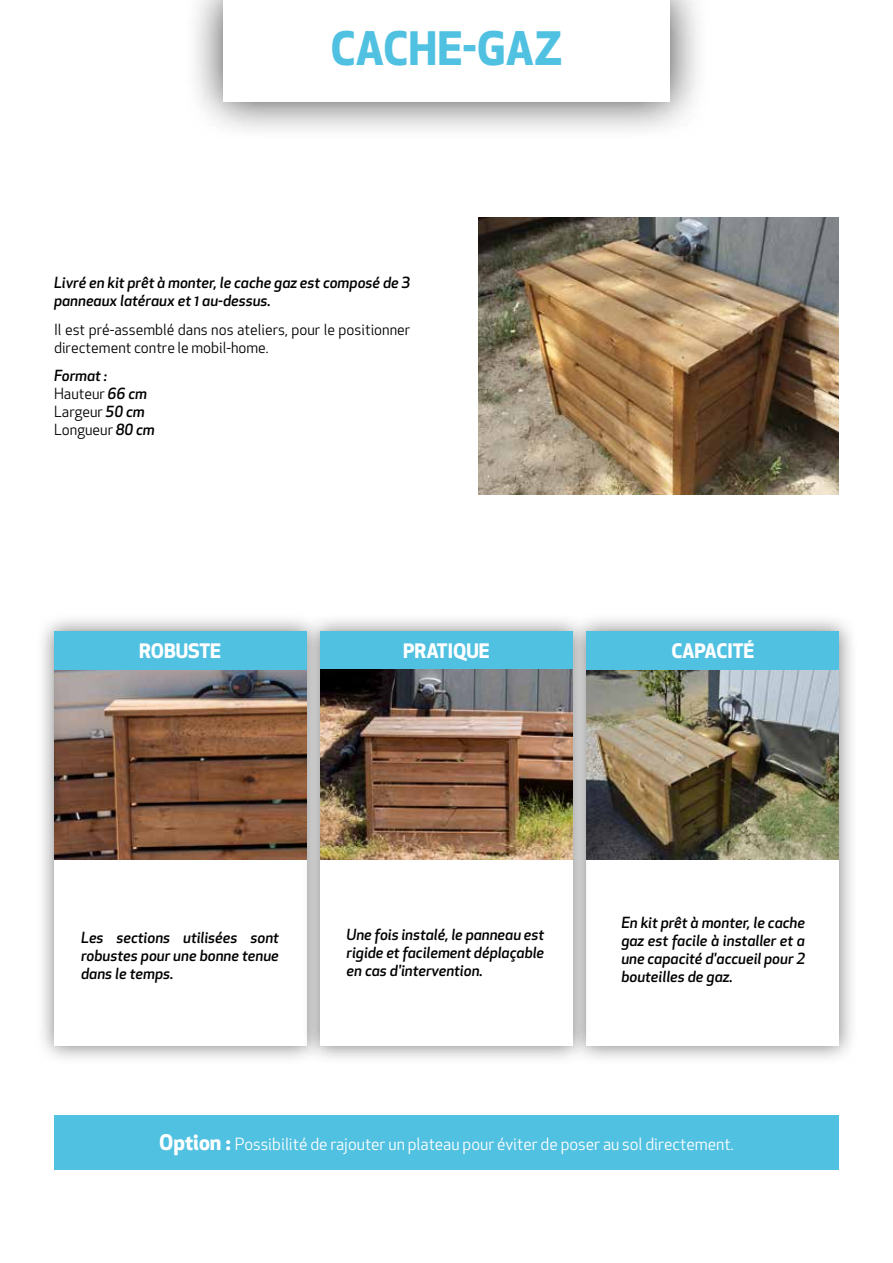
<style>
.page{position:relative;width:893px;height:1263px;background:#fff}
.page>*{position:absolute;margin:0;border:0;box-sizing:border-box;transform-origin:0 0}
.t1{font:700 45px "Apex New";letter-spacing:-.005em;color:#51c1e1}
.t2{font:700 19.5px "Apex New";color:#fff}
.t3{font:16.5px "Apex New";color:#fff}
.t4{font:italic 500 15px/18px "Apex New";color:#000;text-align:justify}
.t5{font:15px/18px "Apex New";color:#000}
.s1{font-weight:500;font-style:italic}
.s2{font-weight:700;font-size:21px}
</style>
<div class="page">
<div style="left:184px;top:0;width:525px;height:141px;background:#000;opacity:.75"></div>
<div style="left:223px;top:0;width:447px;height:102px;background:#fff"></div>
<div style="left:35px;top:613px;width:290px;height:452px;background:#000;opacity:.51"></div>
<div style="left:54px;top:631px;width:252px;height:415px;background:#fff"></div>
<div style="left:568px;top:613px;width:290px;height:452px;background:#000;opacity:.51"></div>
<div style="left:587px;top:631px;width:252px;height:415px;background:#fff"></div>
<div style="left:302px;top:613px;width:289px;height:452px;background:#000;opacity:.51"></div>
<div style="left:320px;top:631px;width:252px;height:415px;background:#fff"></div>
<div style="left:54px;top:1115px;width:785px;height:54px;background:#51c1e1"></div>
<img style="left:478px;top:218px;width:361px;height:276px">
<img style="left:54px;top:670px;width:252px;height:189px">
<img style="left:587px;top:670px;width:252px;height:189px">
<div style="left:54px;top:631px;width:252px;height:39px;background:#51c1e1"></div>
<div style="left:320px;top:631px;width:252px;height:39px;background:#51c1e1"></div>
<div style="left:587px;top:631px;width:252px;height:39px;background:#51c1e1"></div>
<img style="left:320px;top:670px;width:252px;height:189px">
<h1 class="t1" style="left:330px;top:16px;width:233px">CACHE-GAZ</h1>
<p class="t4" style="left:54px;top:274px;width:358px">Livré en kit prêt à monter, le cache gaz est composé de 3 panneaux latéraux et 1 au-dessus.</p>
<p class="t5" style="left:54px;top:320px;width:358px">Il est pré-assemblé dans nos ateliers, pour le positionner directement contre le mobil-home.</p>
<p class="t5" style="left:54px;top:366px;width:102px"><span class="s1">Format :<br></span>Hauteur <span class="s1">66 cm<br></span>Largeur <span class="s1">50 cm<br></span>Longueur <span class="s1">80 cm</span></p>
<h2 class="t2" style="left:139px;top:637px;width:83px">ROBUSTE</h2>
<h2 class="t2" style="left:403px;top:637px;width:88px">PRATIQUE</h2>
<h2 class="t2" style="left:671px;top:637px;width:85px">CAPACITÉ</h2>
<p class="t4" style="left:81px;top:928px;width:199px">Les sections utilisées sont robustes pour une bonne tenue dans le temps.</p>
<p class="t4" style="left:346px;top:926px;width:199px">Une fois instalé, le panneau est rigide et facilement déplaçable en cas d'intervention.</p>
<p class="t4" style="left:621px;top:913px;width:185px">En kit prêt à monter, le cache gaz est facile à installer et a une capacité d'accueil pour 2 bouteilles de gaz.</p>
<p class="t3" style="left:159px;top:1134px;width:576px"><span class="s2">Option :</span> Possibilité de rajouter un plateau pour éviter de poser au sol directement.</p>
</div>
